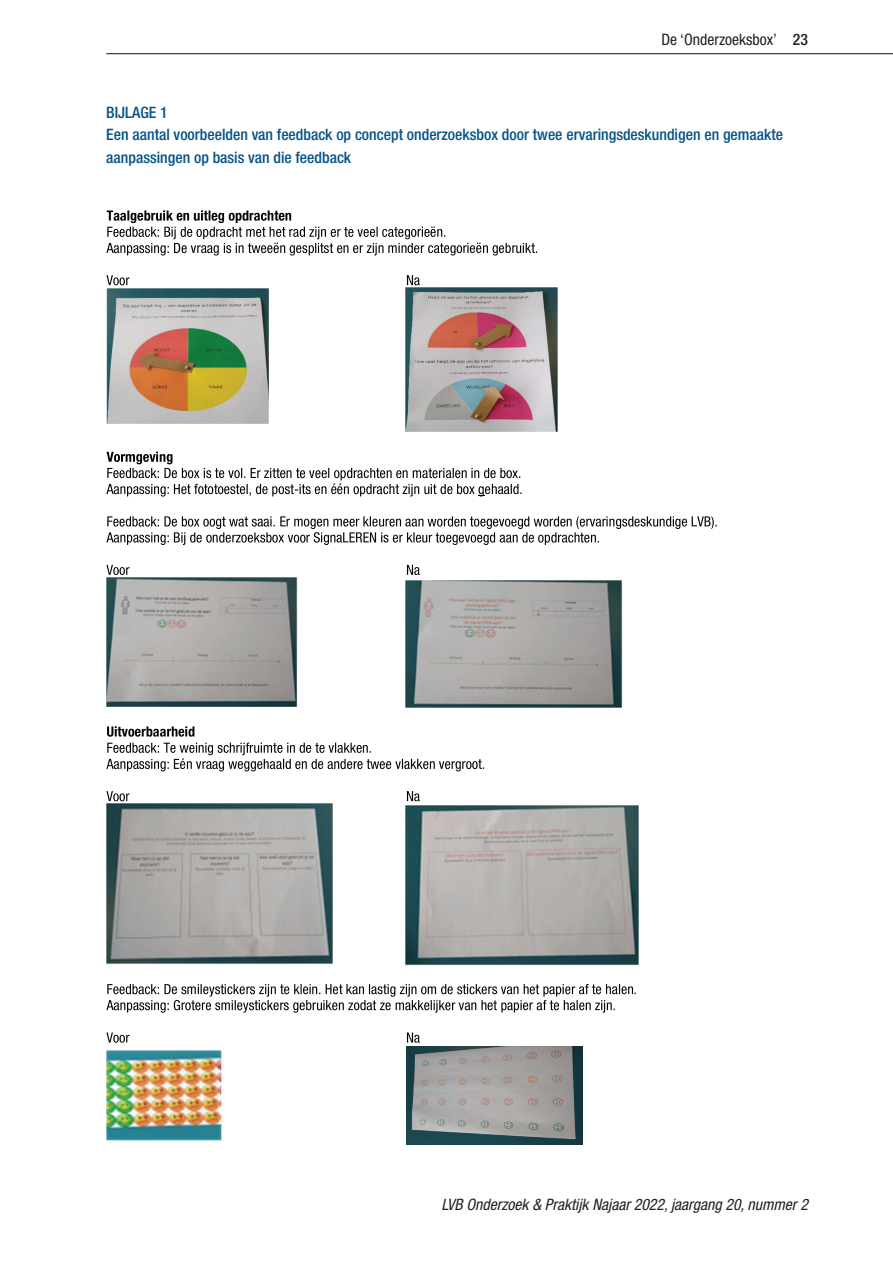
<style>
.page{position:relative;width:893px;height:1263px;background:#fff}
.page>*{position:absolute;margin:0;border:0;box-sizing:border-box;transform-origin:0 0}
.t1{font:500 condensed 15.75px/22.5px "Helvetica Neue LT Std";color:#055288}
.t2{font:italic condensed 15.75px "Helvetica Neue LT Std";color:#231f20}
.t3{font:condensed 15.75px "Helvetica Neue LT Std";color:#231f20}
.s1{font-weight:500}
</style>
<div class="page">
<hr style="left:106px;top:53px;width:787px;height:1px;background:#231f20">
<svg style="left:106px;top:210px;width:431px;height:45px"></svg>
<svg style="left:106px;top:275px;width:314px;height:10px"></svg>
<svg style="left:106px;top:452px;width:416px;height:45px"></svg>
<svg style="left:106px;top:516px;width:611px;height:29px"></svg>
<svg style="left:106px;top:565px;width:314px;height:10px"></svg>
<svg style="left:106px;top:726px;width:378px;height:45px"></svg>
<svg style="left:106px;top:791px;width:314px;height:10px"></svg>
<svg style="left:106px;top:984px;width:530px;height:29px"></svg>
<svg style="left:106px;top:1032px;width:314px;height:11px"></svg>
<img style="left:406px;top:288px;width:152px;height:143px">
<img style="left:106px;top:578px;width:192px;height:128px">
<img style="left:406px;top:581px;width:217px;height:126px">
<img style="left:106px;top:804px;width:226px;height:160px">
<img style="left:406px;top:805px;width:233px;height:160px">
<img style="left:106px;top:1049px;width:116px;height:92px">
<img style="left:406px;top:1047px;width:177px;height:98px">
<img style="left:106px;top:289px;width:162px;height:134px">
<p class="t3" style="left:661px;top:31px;width:148px">De ‘Onderzoeksbox’ <span class="s1">23</span></p>
<p class="t1" style="left:106px;top:100px;width:678px">Bijlage 1<br>Een aantal voorbeelden van feedback op concept onderzoeksbox door twee ervaringsdeskundigen en gemaakte aanpassingen op basis van die feedback</p>
<p class="t2" style="left:441px;top:1196px;width:368px">LVB Onderzoek &amp; Praktijk Najaar 2022, jaargang 20, nummer 2</p>
</div>
